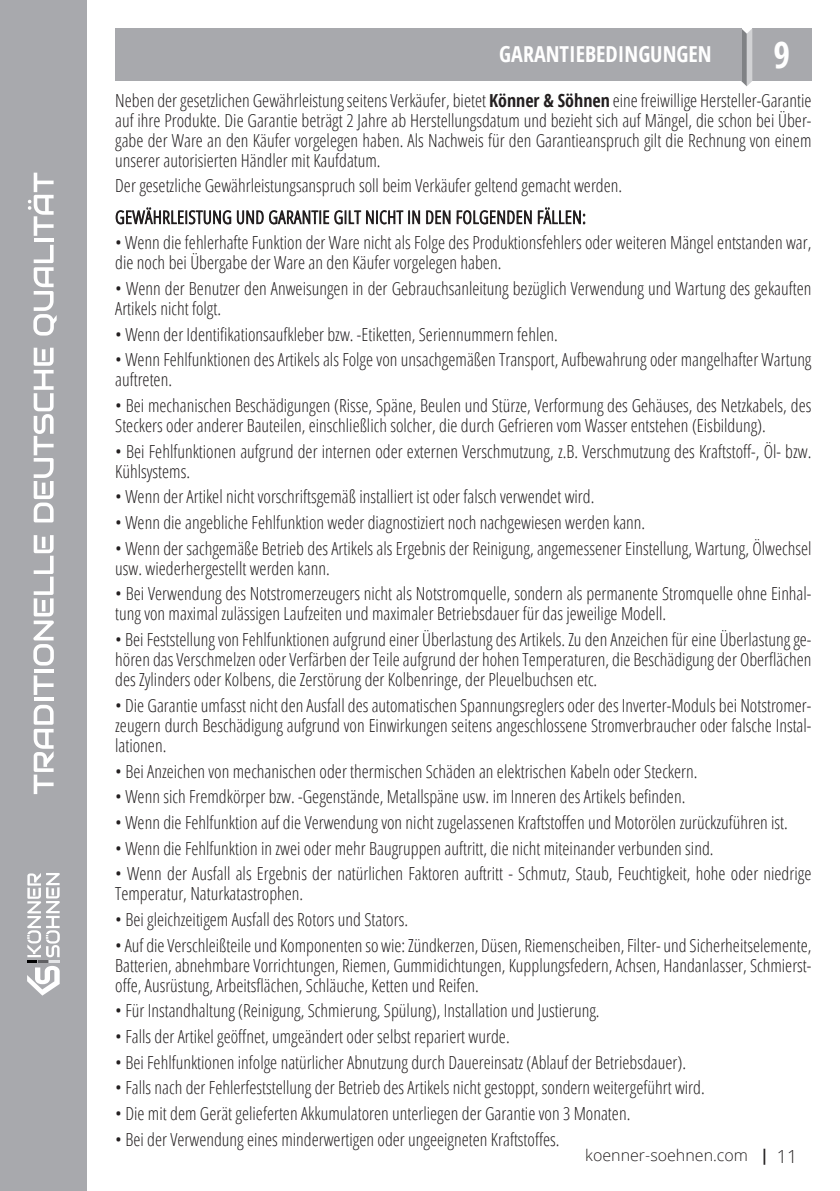
<style>
.page{position:relative;width:840px;height:1191px;background:#fff}
.page>*{position:absolute;margin:0;border:0;box-sizing:border-box;transform-origin:0 0}
.t1{font:700 condensed 36px "Open Sans";color:#fff}
.t2{font:700 condensed 22px "Open Sans";color:#fff}
.t3{font:300 condensed 18px/20px "Open Sans";color:#231f20}
.t4{font:300 16px "Open Sans";color:#231f20}
.s1{font-weight:700}
.s2{font-weight:700;font-stretch:condensed}
.s3{font-size:18px}
</style>
<div class="page">
<div style="left:0;top:0;width:87px;height:1191px;background:#a8a9ad"></div>
<svg style="left:34px;top:705px;width:20px;height:89px"></svg>
<hr style="left:34px;top:697px;width:20px;height:4px;background:#fff">
<svg style="left:34px;top:675px;width:20px;height:20px"></svg>
<hr style="left:34px;top:669px;width:20px;height:4px;background:#fff">
<svg style="left:33px;top:535px;width:21px;height:130px"></svg>
<svg style="left:34px;top:348px;width:20px;height:174px"></svg>
<svg style="left:33px;top:245px;width:24px;height:90px"></svg>
<hr style="left:34px;top:238px;width:20px;height:4px;background:#fff">
<svg style="left:28px;top:173px;width:26px;height:63px"></svg>
<svg style="left:27px;top:873px;width:33px;height:122px"></svg>
<div style="left:751px;top:28px;width:60px;height:53px;background:#a8a9ad"></div>
<svg style="left:740px;top:28px;width:11px;height:58px"></svg>
<div style="left:115px;top:28px;width:625px;height:53px;background:#a8a9ad"></div>
<p class="t2" style="left:499px;top:39px;width:214px">GARANTIEBEDINGUNGEN</p>
<h1 class="t1" style="left:773px;top:30px;width:18px">9</h1>
<p class="t3" style="left:115px;top:89px;width:697px;text-align:justify">Neben der gesetzlichen Gewährleistung seitens Verkäufer, bietet <span class="s1">Könner &amp; Söhnen</span> eine freiwillige Hersteller-Garantie auf ihre Produkte. Die Garantie beträgt 2 Jahre ab Herstellungsdatum und bezieht sich auf Mängel, die schon bei Über&shy;gabe der Ware an den Käufer vorgelegen haben. Als Nachweis für den Garantieanspruch gilt die Rechnung von einem unserer autorisierten Händler mit Kaufdatum.</p>
<p class="t3" style="left:115px;top:169px;width:508px;line-height:31.4px">Der gesetzliche Gewährleistungsanspruch soll beim Verkäufer geltend gemacht werden.<br>GEWÄHRLEISTUNG UND GARANTIE GILT NICHT IN DEN FOLGENDEN FÄLLEN:</p>
<p class="t3" style="left:115px;top:232px;width:697px">• Wenn die fehlerhafte Funktion der Ware nicht als Folge des Produktionsfehlers oder weiteren Mängel entstanden war, die noch bei Übergabe der Ware an den Käufer vorgelegen haben.</p>
<p class="t3" style="left:115px;top:278px;width:697px">• Wenn der Benutzer den Anweisungen in der Gebrauchsanleitung bezüglich Verwendung und Wartung des gekauften<br>Artikels nicht folgt.</p>
<p class="t3" style="left:115px;top:323px;width:444px">• Wenn der Identifikationsaufkleber bzw. -Etiketten, Seriennummern fehlen.</p>
<p class="t3" style="left:115px;top:349px;width:697px">• Wenn Fehlfunktionen des Artikels als Folge von unsachgemäßen Transport, Aufbewahrung oder mangelhafter Wartung auftreten.</p>
<p class="t3" style="left:115px;top:395px;width:697px">• Bei mechanischen Beschädigungen (Risse, Späne, Beulen und Stürze, Verformung des Gehäuses, des Netzkabels, des<br>Steckers oder anderer Bauteilen, einschließlich solcher, die durch Gefrieren vom Wasser entstehen (Eisbildung).</p>
<p class="t3" style="left:115px;top:440px;width:697px">• Bei Fehlfunktionen aufgrund der internen oder externen Verschmutzung, z.B. Verschmutzung des Kraftstoff-, Öl- bzw.<br>Kühlsystems.</p>
<p class="t3" style="left:115px;top:486px;width:480px">• Wenn der Artikel nicht vorschriftsgemäß installiert ist oder falsch verwendet wird.</p>
<p class="t3" style="left:115px;top:512px;width:531px">• Wenn die angebliche Fehlfunktion weder diagnostiziert noch nachgewiesen werden kann.</p>
<p class="t3" style="left:115px;top:537px;width:697px">• Wenn der sachgemäße Betrieb des Artikels als Ergebnis der Reinigung, angemessener Einstellung, Wartung, Ölwechsel usw. wiederhergestellt werden kann.</p>
<p class="t3" style="left:115px;top:583px;width:697px">• Bei Verwendung des Notstromerzeugers nicht als Notstromquelle, sondern als permanente Stromquelle ohne Einhal&shy;tung von maximal zulässigen Laufzeiten und maximaler Betriebsdauer für das jeweilige Modell.</p>
<p class="t3" style="left:115px;top:629px;width:697px;text-align:justify">• Bei Feststellung von Fehlfunktionen aufgrund einer Überlastung des Artikels. Zu den Anzeichen für eine Überlastung ge&shy;hören das Verschmelzen oder Verfärben der Teile aufgrund der hohen Temperaturen, die Beschädigung der Oberflächen des Zylinders oder Kolbens, die Zerstörung der Kolbenringe, der Pleuelbuchsen etc.</p>
<p class="t3" style="left:115px;top:694px;width:697px;text-align:justify">• Die Garantie umfasst nicht den Ausfall des automatischen Spannungsreglers oder des Inverter-Moduls bei Notstromer&shy;zeugern durch Beschädigung aufgrund von Einwirkungen seitens angeschlossene Stromverbraucher oder falsche Instal&shy;lationen.</p>
<p class="t3" style="left:115px;top:760px;width:583px">• Bei Anzeichen von mechanischen oder thermischen Schäden an elektrischen Kabeln oder Steckern.</p>
<p class="t3" style="left:115px;top:786px;width:571px">• Wenn sich Fremdkörper bzw. -Gegenstände, Metallspäne usw. im Inneren des Artikels befinden.</p>
<p class="t3" style="left:115px;top:811px;width:674px">• Wenn die Fehlfunktion auf die Verwendung von nicht zugelassenen Kraftstoffen und Motorölen zurückzuführen ist.</p>
<p class="t3" style="left:115px;top:837px;width:599px">• Wenn die Fehlfunktion in zwei oder mehr Baugruppen auftritt, die nicht miteinander verbunden sind.</p>
<p class="t3" style="left:115px;top:863px;width:697px">• Wenn der Ausfall als Ergebnis der natürlichen Faktoren auftritt - Schmutz, Staub, Feuchtigkeit, hohe oder niedrige<br>Temperatur, Naturkatastrophen.</p>
<p class="t3" style="left:115px;top:908px;width:294px">• Bei gleichzeitigem Ausfall des Rotors und Stators.</p>
<p class="t3" style="left:115px;top:934px;width:697px;text-align:justify">• Auf die Verschleißteile und Komponenten so wie: Zündkerzen, Düsen, Riemenscheiben, Filter- und Sicherheitselemente, Batterien, abnehmbare Vorrichtungen, Riemen, Gummidichtungen, Kupplungsfedern, Achsen, Handanlasser, Schmierst&shy;offe, Ausrüstung, Arbeitsflächen, Schläuche, Ketten und Reifen.</p>
<p class="t3" style="left:115px;top:1000px;width:485px">• Für Instandhaltung (Reinigung, Schmierung, Spülung), Installation und Justierung.</p>
<p class="t3" style="left:115px;top:1025px;width:396px">• Falls der Artikel geöffnet, umgeändert oder selbst repariert wurde.</p>
<p class="t3" style="left:115px;top:1051px;width:572px">• Bei Fehlfunktionen infolge natürlicher Abnutzung durch Dauereinsatz (Ablauf der Betriebsdauer).</p>
<p class="t3" style="left:115px;top:1077px;width:590px">• Falls nach der Fehlerfeststellung der Betrieb des Artikels nicht gestoppt, sondern weitergeführt wird.</p>
<p class="t3" style="left:115px;top:1102px;width:516px">• Die mit dem Gerät gelieferten Akkumulatoren unterliegen der Garantie von 3 Monaten.</p>
<p class="t3" style="left:115px;top:1128px;width:445px">• Bei der Verwendung eines minderwertigen oder ungeeigneten Kraftstoffes.</p>
<p class="t4" style="left:585px;top:1144px;width:213px">koenner-soehnen.com <span class="s2">|</span> <span class="s3">11</span></p>
</div>
